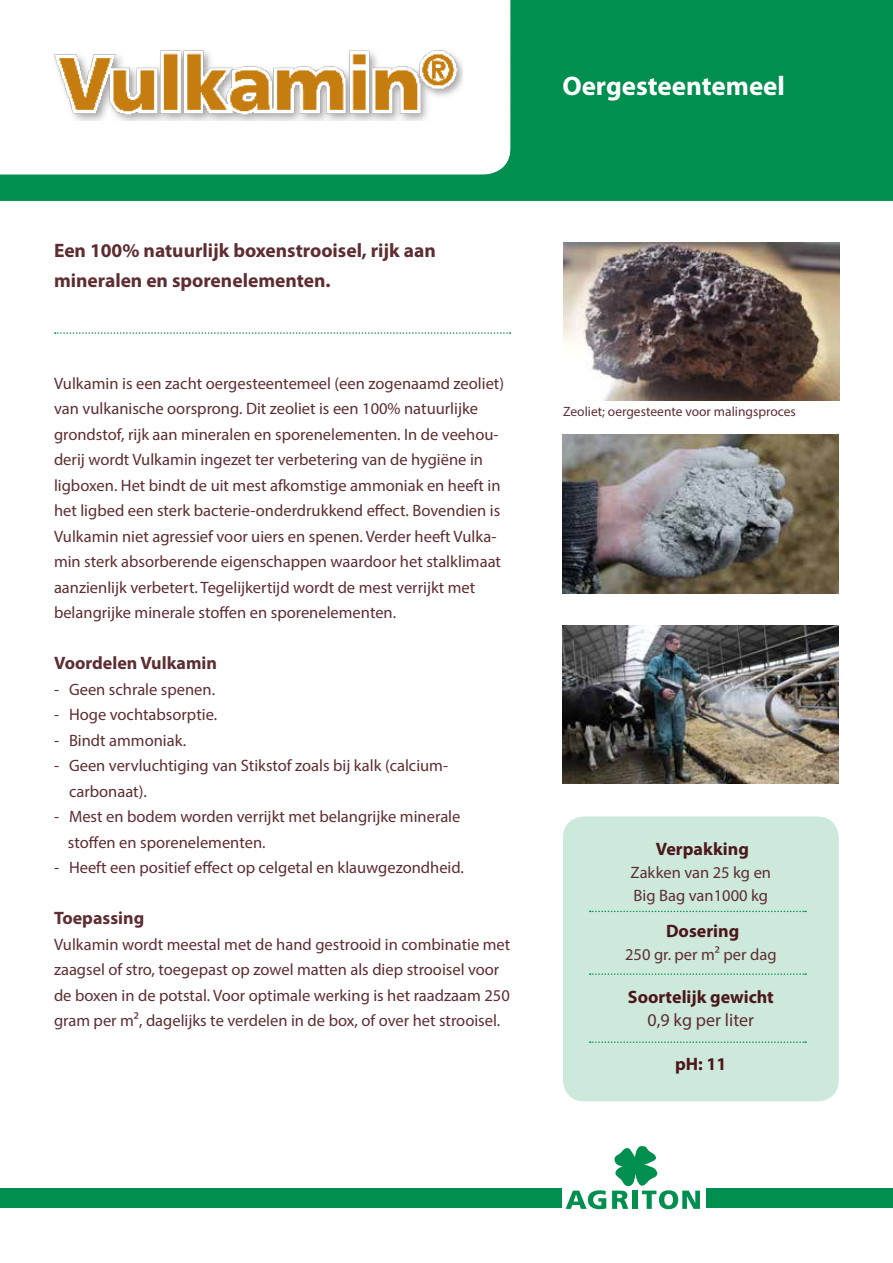
<style>
.page{position:relative;width:893px;height:1263px;background:#fff}
.page>*{position:absolute;margin:0;border:0;box-sizing:border-box;transform-origin:0 0}
.t1{font:700 27px "Myriad Pro";color:#fff}
.t2{font:700 19.5px/30px "Myriad Pro";color:#5e2d31}
.t3{font:700 18px "Myriad Pro";color:#4c161a}
.t4{font:700 18px "Myriad Pro";color:#5e2d31}
.t5{font:18px "Myriad Pro";color:#5e2d31}
.t6{font:16.5px/25.5px "Myriad Pro";color:#5e2d31}
.t7{font:13.5px "Myriad Pro";color:#5e2d31}
</style>
<div class="page">
<img style="left:562px;top:434px;width:277px;height:159px">
<svg style="left:55px;top:332px;width:455px;height:2px"></svg>
<img style="left:562px;top:626px;width:277px;height:157px">
<div style="left:0;top:0;width:893px;height:201px;background:#008f4f"></div>
<svg style="left:0;top:0;width:511px;height:175px"></svg>
<img style="left:54px;top:47px;width:408px;height:73px">
<div style="left:0;top:1188px;width:893px;height:20px;background:#008f4f"></div>
<div style="left:562px;top:1142px;width:144px;height:73px;background:#fff"></div>
<svg style="left:566px;top:1190px;width:40px;height:19px"></svg>
<svg style="left:612px;top:1146px;width:88px;height:63px"></svg>
<div style="left:563px;top:816px;width:276px;height:285px;background:#cde9dc;border-radius:21px"></div>
<svg style="left:590px;top:911px;width:216px;height:1px"></svg>
<svg style="left:590px;top:973px;width:216px;height:2px"></svg>
<svg style="left:590px;top:1041px;width:216px;height:2px"></svg>
<img style="left:563px;top:243px;width:277px;height:157px">
<h1 class="t1" style="left:562px;top:70px;width:224px">Oergesteentemeel</h1>
<p class="t2" style="left:54px;top:235px;width:383px">Een 100% natuurlijk boxenstrooisel, rijk aan mineralen en sporenelementen.</p>
<p class="t6" style="left:54px;top:370px;width:452px">Vulkamin is een zacht oergesteentemeel (een zogenaamd zeoliet) van vulkanische oorsprong. Dit zeoliet is een 100% natuurlijke grondstof, rijk aan mineralen en sporenelementen. In de veehou&shy;derij wordt Vulkamin ingezet ter verbetering van de hygiëne in ligboxen. Het bindt de uit mest afkomstige ammoniak en heeft in het ligbed een sterk bacterie-onderdrukkend effect. Bovendien is Vulkamin niet agressief voor uiers en spenen. Verder heeft Vulka&shy;min sterk absorberende eigenschappen waardoor het stalklimaat aanzienlijk verbetert. Tegelijkertijd wordt de mest verrijkt met belangrijke minerale stoffen en sporenelementen.</p>
<p class="t4" style="left:54px;top:653px;width:165px">Voordelen Vulkamin</p>
<p class="t6" style="left:54px;top:676px;width:163px">- Geen schrale spenen.</p>
<p class="t6" style="left:54px;top:702px;width:165px">- Hoge vochtabsorptie.</p>
<p class="t6" style="left:54px;top:727px;width:134px">- Bindt ammoniak.</p>
<p class="t6" style="left:69px;top:753px;width:381px;text-indent:-15px">- Geen vervluchtiging van Stikstof zoals bij kalk (calcium&shy;carbonaat).</p>
<p class="t6" style="left:68px;top:804px;width:394px;text-indent:-14px">- Mest en bodem worden verrijkt met belangrijke minerale stoffen en sporenelementen.</p>
<p class="t6" style="left:54px;top:855px;width:412px">- Heeft een positief effect op celgetal en klauwgezondheid.</p>
<p class="t4" style="left:54px;top:908px;width:92px">Toepassing</p>
<p class="t6" style="left:54px;top:931px;width:458px">Vulkamin wordt meestal met de hand gestrooid in combinatie met zaagsel of stro, toegepast op zowel matten als diep strooisel voor de boxen in de potstal. Voor optimale werking is het raadzaam 250 gram per m2, dagelijks te verdelen in de box, of over het strooisel.</p>
<p class="t7" style="left:563px;top:403px;width:234px">Zeoliet; oergesteente voor malingsproces</p>
<p class="t3" style="left:656px;top:839px;width:95px">Verpakking</p>
<p class="t6" style="left:631px;top:861px;width:142px;line-height:22.5px">Zakken van 25 kg en<br>Big Bag van1000 kg</p>
<p class="t3" style="left:666px;top:921px;width:75px">Dosering</p>
<p class="t6" style="left:625px;top:941px;width:153px">250 gr. per m2 per dag</p>
<p class="t3" style="left:628px;top:987px;width:148px">Soortelijk gewicht</p>
<p class="t5" style="left:648px;top:1009px;width:108px">0,9 kg per liter</p>
<p class="t3" style="left:675px;top:1054px;width:53px">pH: 11</p>
</div>
